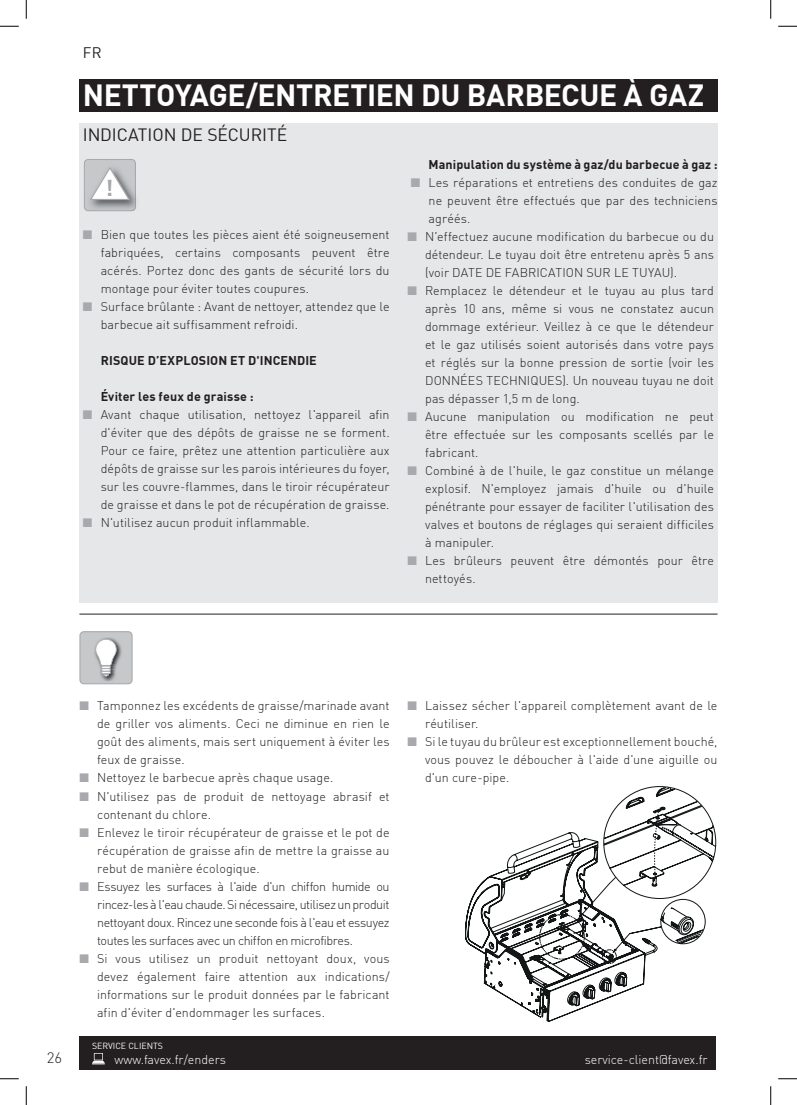
<style>
.page{position:relative;width:797px;height:1105px;background:#fff}
.page>*{position:absolute;margin:0;border:0;box-sizing:border-box;transform-origin:0 0}
.t1{font:700 36.25px "DIN Offc";color:#231f20}
.t2{font:700 30px "DIN Offc";letter-spacing:-.015em;color:#fff}
.t3{font:17.5px "DIN Offc";letter-spacing:-.005em;color:#231f20}
.t4{font:15px "DIN Offc";color:#231f20}
.t5{font:300 15px "DIN Pro";color:#231f20}
.t6{font:300 12.5px/18px "DIN Offc";letter-spacing:.005em;color:#231f20;text-align:justify}
.t7{font:700 12.5px "DIN Offc";letter-spacing:.01em;color:#231f20}
.t8{font:300 12.5px "DIN Offc";color:#fff}
.t9{font:8.75px "DIN Offc";color:#fff}
.s1{font-size:22.5px;color:#a8a9ad}
.s2{color:#a8a9ad}
</style>
<div class="page">
<div style="left:79px;top:124px;width:639px;height:479px;background:#e6e7e9"></div>
<svg style="left:465px;top:786px;width:251px;height:236px"></svg>
<svg style="left:660px;top:899px;width:45px;height:45px"></svg>
<div style="left:79px;top:1036px;width:637px;height:33px;background:#231f20"></div>
<svg style="left:92px;top:1053px;width:13px;height:11px"></svg>
<div style="left:79px;top:79px;width:638px;height:33px;background:#231f20"></div>
<hr style="left:79px;top:614px;width:638px;height:1px;background:#231f20">
<svg style="left:84px;top:159px;width:52px;height:52px;background:#c4c5c7"></svg>
<svg style="left:79px;top:631px;width:54px;height:53px;background:#c5c6c8"></svg>
<svg style="left:0;top:25px;width:19px;height:2px"></svg>
<svg style="left:778px;top:25px;width:19px;height:2px"></svg>
<svg style="left:0;top:1078px;width:19px;height:1px"></svg>
<svg style="left:778px;top:1078px;width:19px;height:1px"></svg>
<svg style="left:25px;top:0;width:2px;height:19px"></svg>
<svg style="left:25px;top:1086px;width:2px;height:19px"></svg>
<svg style="left:770px;top:0;width:1px;height:19px"></svg>
<svg style="left:770px;top:1086px;width:1px;height:19px"></svg>
<p class="t4" style="left:83px;top:43px;width:20px">FR</p>
<h2 class="t2" style="left:83px;top:76px;width:622px">NETTOYAGE/ENTRETIEN DU BARBECUE À GAZ</h2>
<h3 class="t3" style="left:83px;top:124px;width:206px">INDICATION DE SÉCURITÉ</h3>
<h1 class="t1" style="left:103px;top:162px;width:14px">!<span class="s1">!</span></h1>
<p class="t6" style="left:101px;top:225px;width:290px;text-indent:-18px"><span class="s2">■</span> Bien que toutes les pièces aient été soigneusement fabriquées, certains composants peuvent être acérés. Portez donc des gants de sécurité lors du montage pour éviter toutes coupures.</p>
<p class="t6" style="left:101px;top:297px;width:290px;text-indent:-18px"><span class="s2">■</span> Surface brûlante : Avant de nettoyer, attendez que le barbecue ait suffisamment refroidi.</p>
<p class="t7" style="left:101px;top:352px;width:218px">RISQUE D’EXPLOSION ET D'INCENDIE</p>
<p class="t7" style="left:101px;top:388px;width:155px">Éviter les feux de graisse :</p>
<p class="t6" style="left:101px;top:405px;width:290px;text-indent:-18px"><span class="s2">■</span> Avant chaque utilisation, nettoyez l'appareil afin d'éviter que des dépôts de graisse ne se forment.<br>Pour ce faire, prêtez une attention particulière aux dépôts de graisse sur les parois intérieures du foyer, sur les couvre-flammes, dans le tiroir récupérateur de graisse et dans le pot de récupération de graisse.</p>
<p class="t6" style="left:83px;top:513px;width:228px"><span class="s2">■</span> N'utilisez aucun produit inflammable.</p>
<p class="t7" style="left:428px;top:156px;width:290px">Manipulation du système à gaz/du barbecue à gaz :</p>
<p class="t6" style="left:428px;top:173px;width:290px;text-indent:-18px"><span class="s2">■</span> Les réparations et entretiens des conduites de gaz ne peuvent être effectués que par des techniciens agréés.</p>
<p class="t6" style="left:425px;top:227px;width:290px;text-indent:-18px"><span class="s2">■</span> N'effectuez aucune modification du barbecue ou du détendeur. Le tuyau doit être entretenu après 5 ans (voir DATE DE FABRICATION SUR LE TUYAU).</p>
<p class="t6" style="left:425px;top:281px;width:290px;text-indent:-18px"><span class="s2">■</span> Remplacez le détendeur et le tuyau au plus tard après 10 ans, même si vous ne constatez aucun dommage extérieur. Veillez à ce que le détendeur et le gaz utilisés soient autorisés dans votre pays et réglés sur la bonne pression de sortie (voir les DONNÉES TECHNIQUES). Un nouveau tuyau ne doit pas dépasser 1,5 m de long.</p>
<p class="t6" style="left:425px;top:407px;width:290px;text-indent:-18px"><span class="s2">■</span> Aucune manipulation ou modification ne peut être effectuée sur les composants scellés par le fabricant.</p>
<p class="t6" style="left:425px;top:461px;width:290px;text-indent:-18px"><span class="s2">■</span> Combiné à de l'huile, le gaz constitue un mélange explosif. N'employez jamais d'huile ou d'huile pénétrante pour essayer de faciliter l'utilisation des valves et boutons de réglages qui seraient difficiles à manipuler.</p>
<p class="t6" style="left:425px;top:551px;width:290px;text-indent:-18px"><span class="s2">■</span> Les brûleurs peuvent être démontés pour être nettoyés.</p>
<p class="t5" style="left:47px;top:1046px;width:17px">26</p>
<p class="t6" style="left:97px;top:697px;width:294px;text-indent:-18px"><span class="s2">■</span> Tamponnez les excédents de graisse/marinade avant de griller vos aliments. Ceci ne diminue en rien le goût des aliments, mais sert uniquement à éviter les feux de graisse.</p>
<p class="t6" style="left:79px;top:769px;width:255px"><span class="s2">■</span> Nettoyez le barbecue après chaque usage.</p>
<p class="t6" style="left:97px;top:787px;width:294px;text-indent:-18px"><span class="s2">■</span> N'utilisez pas de produit de nettoyage abrasif et contenant du chlore.</p>
<p class="t6" style="left:97px;top:823px;width:294px;text-indent:-18px"><span class="s2">■</span> Enlevez le tiroir récupérateur de graisse et le pot de récupération de graisse afin de mettre la graisse au rebut de manière écologique.</p>
<p class="t6" style="left:97px;top:877px;width:294px;text-indent:-18px"><span class="s2">■</span> Essuyez les surfaces à l'aide d'un chiffon humide ou rincez-les à l'eau chaude. Si nécessaire, utilisez un produit nettoyant doux. Rincez une seconde fois à l'eau et essuyez toutes les surfaces avec un chiffon en microfibres.</p>
<p class="t6" style="left:97px;top:949px;width:294px;text-indent:-18px"><span class="s2">■</span> Si vous utilisez un produit nettoyant doux, vous devez également faire attention aux indications/ informations sur le produit données par le fabricant afin d'éviter d'endommager les surfaces.</p>
<p class="t6" style="left:425px;top:697px;width:294px;text-indent:-18px"><span class="s2">■</span> Laissez sécher l'appareil complètement avant de le réutiliser.</p>
<p class="t6" style="left:425px;top:733px;width:294px;text-indent:-18px"><span class="s2">■</span> Si le tuyau du brûleur est exceptionnellement bouché, vous pouvez le déboucher à l'aide d'une aiguille ou d'un cure-pipe.</p>
<p class="t9" style="left:92px;top:1040px;width:72px">SERVICE CLIENTS</p>
<p class="t8" style="left:114px;top:1052px;width:113px">www.favex.fr/enders</p>
<p class="t8" style="left:584px;top:1052px;width:124px">service-client@favex.fr</p>
</div>
